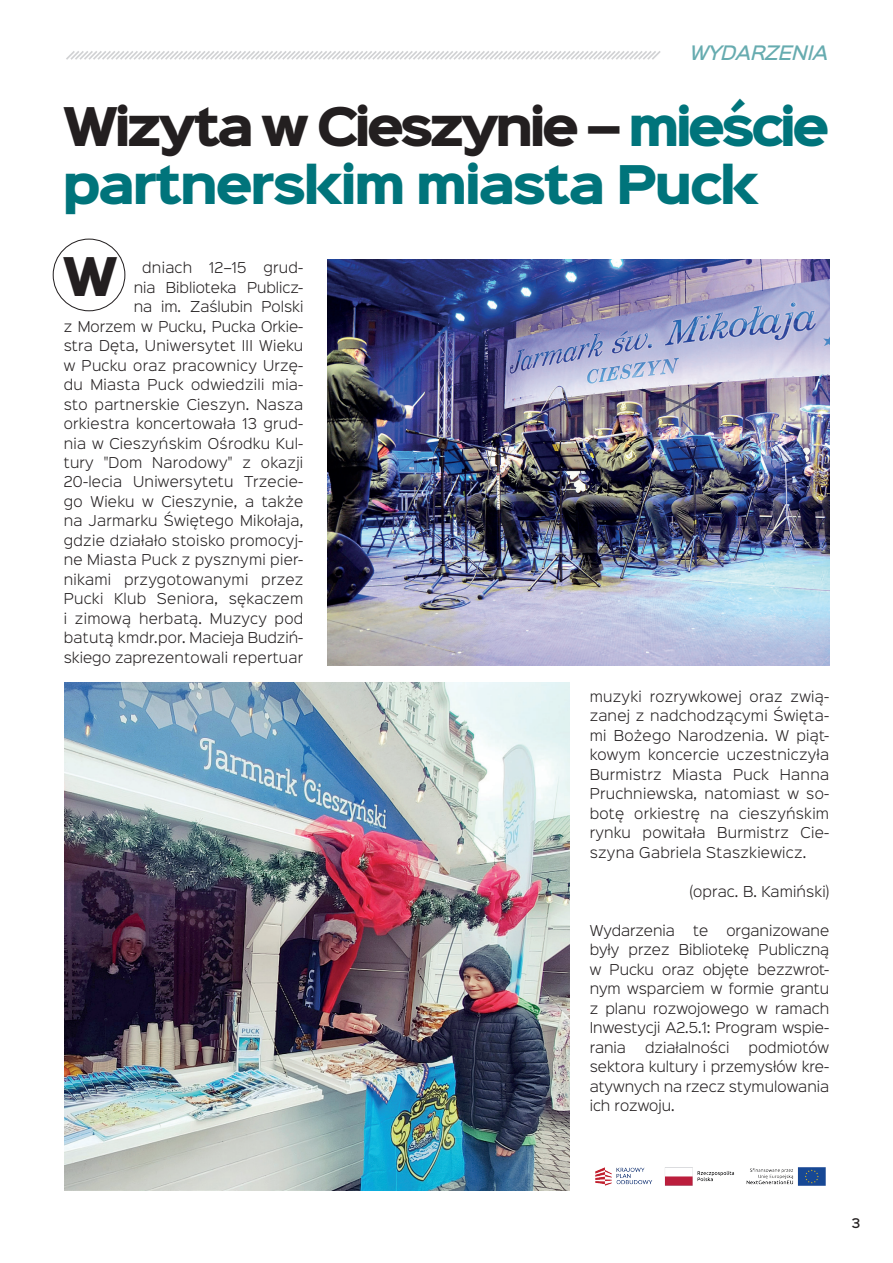
<style>
.page{position:relative;width:893px;height:1263px;background:#fff}
.page>*{position:absolute;margin:0;border:0;box-sizing:border-box;transform-origin:0 0}
.t1{font:900 48px/57.6px "Sinkin Sans 800";letter-spacing:-.065em;color:#00747b}
.t2{font:900 48px "Sinkin Sans 800";color:#231f20}
.t3{font:italic 500 18px "Sinkin Sans 500";letter-spacing:-.035em;color:#00747b}
.t4{font:300 13.5px/19.5px "Sinkin Sans 300";letter-spacing:.02em;color:#231f20;text-align:justify}
.t5{font:300 13.5px "Sinkin Sans 300";color:#231f20}
.t6{font:500 12px "Sinkin Sans 500";color:#231f20}
.s1{color:#231f20}
</style>
<div class="page">
<svg style="left:66px;top:51px;width:595px;height:9px"></svg>
<img style="left:595px;top:1167px;width:231px;height:19px">
<div style="left:53px;top:239px;width:72px;height:72px;border:1px solid #231f20;border-radius:50%"></div>
<img style="left:327px;top:259px;width:502px;height:406px">
<img style="left:65px;top:683px;width:504px;height:507px">
<h2 class="t3" style="left:689px;top:37px;width:141px">WYDARZENIA</h2>
<h1 class="t1" style="left:62px;top:101px;width:769px"><span class="s1">Wizyta w Cieszynie –</span> mieście partnerskim miasta Puck</h1>
<h1 class="t2" style="left:62px;top:252px;width:58px">W</h1>
<p class="t4" style="left:142px;top:257px;width:52px">dniach</p>
<p class="t4" style="left:209px;top:257px;width:39px">12–15</p>
<p class="t4" style="left:64px;top:257px;width:241px;text-align:right">grud-<br>nia Biblioteka Publicz-<br>na im. Zaślubin Polski<br>z Morzem w Pucku, Pucka Orkie&shy;stra Dęta, Uniwersytet III Wieku w Pucku oraz pracownicy Urzę&shy;du Miasta Puck odwiedzili mia&shy;sto partnerskie Cieszyn. Nasza orkiestra koncertowała 13 grud&shy;nia w Cieszyńskim Ośrodku Kul&shy;tury "Dom Narodowy" z okazji<br>20-lecia Uniwersytetu Trzecie&shy;go Wieku w Cieszynie, a także na Jarmarku Świętego Mikołaja, gdzie działało stoisko promocyj&shy;ne Miasta Puck z pysznymi pier&shy;nikami przygotowanymi przez<br>Pucki Klub Seniora, sękaczem i zimową herbatą. Muzycy pod batutą kmdr.por. Macieja Budziń&shy;skiego zaprezentowali repertuar</p>
<p class="t4" style="left:590px;top:686px;width:241px">muzyki rozrywkowej oraz zwią&shy;zanej z nadchodzącymi Święta&shy;mi Bożego Narodzenia. W piąt&shy;kowym koncercie uczestniczyła Burmistrz Miasta Puck Hanna Pruchniewska, natomiast w so&shy;botę orkiestrę na cieszyńskim rynku powitała Burmistrz Cie&shy;szyna Gabriela Staszkiewicz.</p>
<p class="t4" style="left:690px;top:881px;width:141px">(oprac. B. Kamiński)</p>
<p class="t5" style="left:590px;top:919px;width:87px">Wydarzenia</p>
<p class="t4" style="left:693px;top:920px;width:17px">te</p>
<p class="t4" style="left:590px;top:920px;width:241px;text-indent:137px">organizowane były przez Bibliotekę Publiczną w Pucku oraz objęte bezzwrot&shy;nym wsparciem w formie grantu z planu rozwojowego w ramach Inwestycji A2.5.1: Program wspie&shy;rania</p>
<p class="t4" style="left:590px;top:1037px;width:241px;text-indent:159px">podmiotów sektora kultury i przemysłów kre&shy;atywnych na rzecz stymulowania ich rozwoju.</p>
<p class="t5" style="left:645px;top:1036px;width:86px">działalności</p>
<p class="t6" style="left:851px;top:1213px;width:10px">3</p>
</div>
